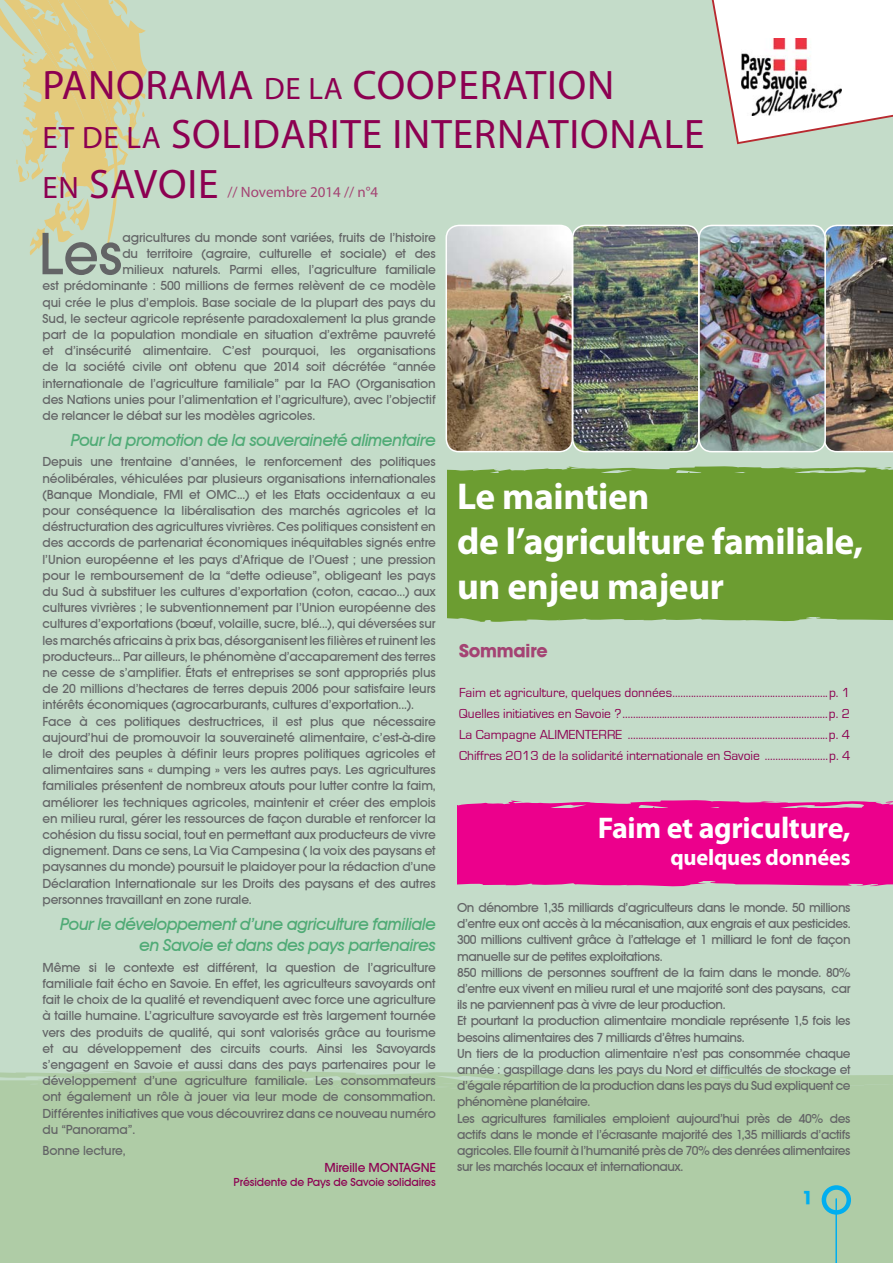
<style>
.page{position:relative;width:893px;height:1263px;background:#c4dcc9}
.page>*{position:absolute;margin:0;border:0;box-sizing:border-box;transform-origin:0 0}
.t1{font:62.1px "Avant Garde Md ITCTT";color:#636466}
.t2{font:41.4px/49.7px "Myriad Pro";letter-spacing:.02em;color:#8c0051}
.t3{font:700 37.5px/45px "Myriad Pro";letter-spacing:-.01em;color:#fff}
.t4{font:700 30px "Myriad Pro";letter-spacing:-.01em;color:#fff}
.t5{font:700 22.5px "Myriad Pro";letter-spacing:-.01em;color:#fff}
.t6{font:19.5px "Avant Garde Md ITCTT Bold";letter-spacing:-.01em;color:#a44373}
.t7{font:19.5px "Avant Garde Md ITCTT Bold";color:#00aeef}
.t8{font:18px/21.6px "Avant Garde Md ITCTT Oblique";letter-spacing:-.03em;color:#50ab76;text-align:right}
.t9{font:15px "Myriad Pro";color:#a44373}
.t10{font:13.5px/16.2px "Avant Garde Md ITCTT";letter-spacing:-.01em;color:#636466}
.t11{font:13.5px/16.2px "Avant Garde Md ITCTT";letter-spacing:-.03em;color:#636466}
.t12{font:13.5px/21px "Eurostile";color:#8c0051;text-align:justify}
.t13{font:13.5px "Avant Garde Md ITCTT";letter-spacing:-.01em;color:#8c0051}
.t14{font:12px "Avant Garde Md ITCTT";letter-spacing:-.01em;color:#8c0051}
.s1{font-size:31.05px}
</style>
<div class="page">
<div style="left:0;top:1090px;width:893px;height:173px;background:#afcca6"></div>
<svg style="left:0;top:1070px;width:893px;height:20px"></svg>
<svg style="left:711px;top:0;width:182px;height:144px"></svg>
<img style="left:742px;top:38px;width:99px;height:78px">
<img style="left:445px;top:225px;width:448px;height:227px">
<svg style="left:458px;top:800px;width:435px;height:87px;background:#e90d8f"></svg>
<div style="left:447px;top:466px;width:446px;height:156px;background:#6c9d31"></div>
<svg style="left:705px;top:610px;width:6px;height:2px"></svg>
<svg style="left:876px;top:466px;width:17px;height:3px"></svg>
<svg style="left:779px;top:467px;width:48px;height:9px"></svg>
<svg style="left:568px;top:476px;width:17px;height:3px"></svg>
<svg style="left:568px;top:610px;width:10px;height:2px"></svg>
<svg style="left:0;top:0;width:147px;height:255px"></svg>
<svg style="left:822px;top:1185px;width:29px;height:78px;background:#8cc6b4"></svg>
<h2 class="t2" style="left:43px;top:64px;width:663px">PANORAMA <span class="s1">DE LA</span> COOPERATION<br><span class="s1">ET DE LA</span> SOLIDARITE INTERNATIONALE<br><span class="s1">EN</span> SAVOIE</h2>
<p class="t9" style="left:227px;top:187px;width:152px">// Novembre 2014 // n°4</p>
<h1 class="t1" style="left:38px;top:218px;width:86px">Les</h1>
<p class="t10" style="left:122px;top:229px;width:315px">agricultures du monde sont variées, fruits de l’histoire</p>
<p class="t10" style="left:122px;top:245px;width:315px">du territoire (agraire, culturelle et sociale) et des</p>
<p class="t10" style="left:122px;top:262px;width:315px">milieux naturels. Parmi elles, l’agriculture familiale</p>
<p class="t10" style="left:43px;top:278px;width:395px">est prédominante : 500 millions de fermes relèvent de ce modèle</p>
<p class="t10" style="left:43px;top:294px;width:395px">qui crée le plus d’emplois. Base sociale de la plupart des pays du</p>
<p class="t10" style="left:43px;top:310px;width:395px">Sud, le secteur agricole représente paradoxalement la plus grande</p>
<p class="t10" style="left:43px;top:326px;width:395px">part de la population mondiale en situation d’extrême pauvreté</p>
<p class="t10" style="left:43px;top:343px;width:395px">et d’insécurité alimentaire. C’est pourquoi, les organisations</p>
<p class="t10" style="left:43px;top:359px;width:395px">de la société civile ont obtenu que 2014 soit décrétée “année</p>
<p class="t10" style="left:43px;top:375px;width:395px">internationale de l’agriculture familiale” par la FAO (Organisation</p>
<p class="t10" style="left:43px;top:391px;width:395px">des Nations unies pour l’alimentation et l’agriculture), avec l’objectif</p>
<p class="t10" style="left:43px;top:407px;width:274px">de relancer le débat sur les modèles agricoles.</p>
<h3 class="t8" style="left:70px;top:429px;width:367px">Pour la promotion de la souveraineté alimentaire</h3>
<p class="t10" style="left:43px;top:454px;width:395px">Depuis une trentaine d’années, le renforcement des politiques néolibérales, véhiculées par plusieurs organisations internationales (Banque Mondiale, FMI et OMC...) et les Etats occidentaux a eu pour conséquence la libéralisation des marchés agricoles et la déstructuration des agricultures vivrières. Ces politiques consistent en des accords de partenariat économiques inéquitables signés entre l’Union européenne et les pays d’Afrique de l’Ouest ; une pression pour le remboursement de la “dette odieuse”, obligeant les pays du Sud à substituer les cultures d’exportation (coton, cacao...) aux cultures vivrières ; le subventionnement par l’Union européenne des cultures d’exportations (bœuf, volaille, sucre, blé...), qui déversées sur les marchés africains à prix bas, désorganisent les filières et ruinent les producteurs... Par ailleurs, le phénomène d’accaparement des terres ne cesse de s’amplifier. États et entreprises se sont appropriés plus de 20 millions d’hectares de terres depuis 2006 pour satisfaire leurs intérêts économiques (agrocarburants, cultures d’exportation...).<br>Face à ces politiques destructrices, il est plus que nécessaire aujourd’hui de promouvoir la souveraineté alimentaire, c’est-à-dire le droit des peuples à définir leurs propres politiques agricoles et alimentaires sans « dumping » vers les autres pays. Les agricultures familiales présentent de nombreux atouts pour lutter contre la faim, améliorer les techniques agricoles, maintenir et créer des emplois en milieu rural, gérer les ressources de façon durable et renforcer la cohésion du tissu social, tout en permettant aux producteurs de vivre dignement. Dans ce sens, La Via Campesina ( la voix des paysans et paysannes du monde) poursuit le plaidoyer pour la rédaction d’une Déclaration Internationale sur les Droits des paysans et des autres personnes travaillant en zone rurale.</p>
<h3 class="t8" style="left:60px;top:913px;width:378px">Pour le développement d’une agriculture familiale en Savoie et dans des pays partenaires</h3>
<p class="t10" style="left:43px;top:959px;width:395px;text-align:justify">Même si le contexte est différent, la question de l’agriculture familiale fait écho en Savoie. En effet, les agriculteurs savoyards ont fait le choix de la qualité et revendiquent avec force une agriculture à taille humaine. L’agriculture savoyarde est très largement tournée vers des produits de qualité, qui sont valorisés grâce au tourisme et au développement des circuits courts. Ainsi les Savoyards s’engagent en Savoie et aussi dans des pays partenaires pour le développement d’une agriculture familiale. Les consommateurs ont également un rôle à jouer via leur mode de consommation.<br>Différentes initiatives que vous découvrirez dans ce nouveau numéro du “Panorama”.</p>
<p class="t10" style="left:43px;top:1143px;width:85px">Bonne lecture,</p>
<p class="t13" style="left:324px;top:1159px;width:113px">Mireille MONTAGNE</p>
<p class="t14" style="left:234px;top:1175px;width:204px">Présidente de Pays de Savoie solidaires</p>
<h3 class="t3" style="left:457px;top:477px;width:408px">Le maintien<br>de l’agriculture familiale, un enjeu majeur</h3>
<h3 class="t6" style="left:459px;top:639px;width:90px">Sommaire</h3>
<p class="t12" style="left:459px;top:682px;width:393px">Faim et agriculture, quelques données ...........................................................p. 1<br>Quelles initiatives en Savoie ? ..............................................................................p. 2<br>La Campagne ALIMENTERRE ............................................................................p. 4<br>Chiffres 2013 de la solidarité internationale en Savoie ........................p. 4</p>
<h3 class="t4" style="left:598px;top:817px;width:254px">Faim et agriculture,</h3>
<h3 class="t5" style="left:670px;top:849px;width:182px">quelques données</h3>
<p class="t11" style="left:457px;top:899px;width:395px">On dénombre 1,35 milliards d’agriculteurs dans le monde. 50 millions d’entre eux ont accès à la mécanisation, aux engrais et aux pesticides.<br>300 millions cultivent grâce à l’attelage et 1 milliard le font de façon manuelle sur de petites exploitations.<br>850 millions de personnes souffrent de la faim dans le monde. 80% d’entre eux vivent en milieu rural et une majorité sont des paysans, car ils ne parviennent pas à vivre de leur production.<br>Et pourtant la production alimentaire mondiale représente 1,5 fois les besoins alimentaires des 7 milliards d’êtres humains.<br>Un tiers de la production alimentaire n’est pas consommée chaque année : gaspillage dans les pays du Nord et difficultés de stockage et d’égale répartition de la production dans les pays du Sud expliquent ce phénomène planétaire.<br>Les agricultures familiales emploient aujourd’hui près de 40% des actifs dans le monde et l’écrasante majorité des 1,35 milliards d’actifs agricoles. Elle fournit à l’humanité près de 70% des denrées alimentaires sur les marchés locaux et internationaux.</p>
<h3 class="t7" style="left:802px;top:1186px;width:12px">1</h3>
</div>
